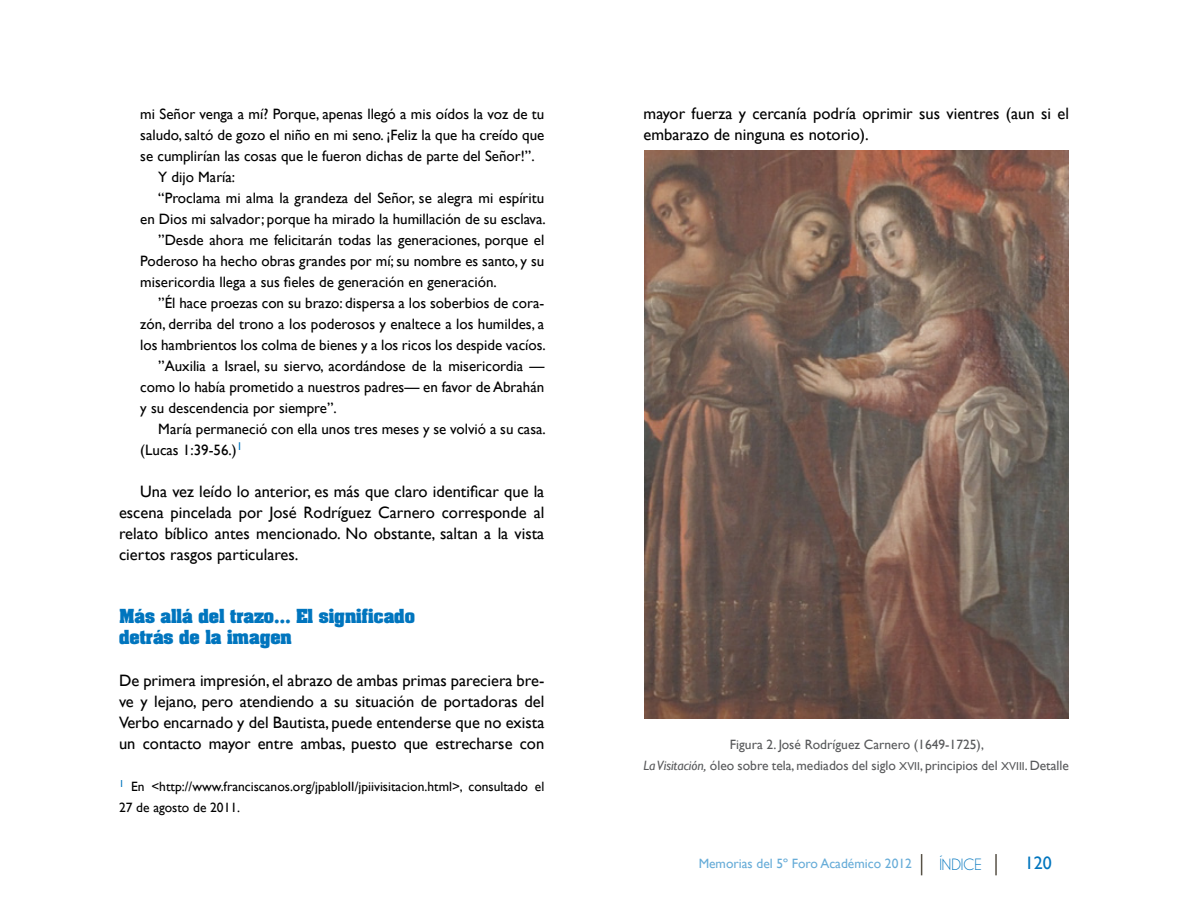
<style>
.page{position:relative;width:1188px;height:918px;background:#fff}
.page>*{position:absolute;margin:0;border:0;box-sizing:border-box;transform-origin:0 0}
.t1{font:18px "Gill Sans";color:#0075be}
.t2{font:16.5px/21px "Gill Sans";color:#000;text-align:justify}
.t3{font:700 16.5px/21px "Aachen";color:#0075be}
.t4{font:16.5px "Champagne&Limousines";color:#0075be}
.t5{font:15px "Gill Sans";color:#000}
.t6{font:13.5px/21px "Gill Sans";color:#58595b;text-align:center}
.t7{font:13.5px/21px "Gill Sans";color:#000}
.t8{font:13.5px "Gill Sans";color:#0075be}
.s1{font-style:italic}
.s2{font-family:"Gill Sans MT SC850";font-size:11.55px}
</style>
<div class="page">
<hr style="left:995px;top:854px;width:2px;height:21px;background:#575146">
<svg style="left:921px;top:854px;width:1px;height:21px"></svg>
<img style="left:644px;top:150px;width:425px;height:569px">
<p class="t5" style="left:140px;top:105px;width:406px">mi Señor venga a mí? Porque, apenas llegó a mis oídos la voz de tu</p>
<p class="t5" style="left:140px;top:126px;width:406px">saludo, saltó de gozo el niño en mi seno. ¡Feliz la que ha creído que</p>
<p class="t5" style="left:140px;top:147px;width:396px">se cumplirían las cosas que le fueron dichas de parte del Señor!”.</p>
<p class="t5" style="left:158px;top:168px;width:78px">Y dijo María:</p>
<p class="t5" style="left:158px;top:189px;width:388px">“Proclama mi alma la grandeza del Señor, se alegra mi espíritu</p>
<p class="t5" style="left:140px;top:210px;width:407px">en Dios mi salvador; porque ha mirado la humillación de su esclava.</p>
<p class="t5" style="left:158px;top:231px;width:388px">”Desde ahora me felicitarán todas las generaciones, porque el</p>
<p class="t5" style="left:140px;top:252px;width:406px">Poderoso ha hecho obras grandes por mí; su nombre es santo, y su</p>
<p class="t5" style="left:140px;top:273px;width:358px">misericordia llega a sus fieles de generación en generación.</p>
<p class="t5" style="left:158px;top:294px;width:388px">”Él hace proezas con su brazo: dispersa a los soberbios de cora-</p>
<p class="t5" style="left:140px;top:315px;width:405px">zón, derriba del trono a los poderosos y enaltece a los humildes, a</p>
<p class="t5" style="left:140px;top:336px;width:407px">los hambrientos los colma de bienes y a los ricos los despide vacíos.</p>
<p class="t5" style="left:158px;top:357px;width:388px">”Auxilia a Israel, su siervo, acordándose de la misericordia —</p>
<p class="t5" style="left:140px;top:378px;width:406px">como lo había prometido a nuestros padres— en favor de Abrahán</p>
<p class="t5" style="left:140px;top:399px;width:198px">y su descendencia por siempre”.</p>
<p class="t5" style="left:158px;top:420px;width:389px">María permaneció con ella unos tres meses y se volvió a su casa.</p>
<p class="t5" style="left:140px;top:441px;width:104px">(Lucas 1:39-56.)<sup>1</sup></p>
<p class="t2" style="left:119px;top:481px;width:427px;text-indent:21px">Una vez leído lo anterior, es más que claro identificar que la escena pincelada por José Rodríguez Carnero corresponde al relato bíblico antes mencionado. No obstante, saltan a la vista ciertos rasgos particulares.</p>
<p class="t3" style="left:119px;top:605px;width:297px">Más allá del trazo… El significado detrás de la imagen</p>
<p class="t2" style="left:119px;top:670px;width:427px">De primera impresión, el abrazo de ambas primas pareciera bre&shy;ve y lejano, pero atendiendo a su situación de portadoras del Verbo encarnado y del Bautista, puede entenderse que no exista un contacto mayor entre ambas, puesto que estrecharse con</p>
<p class="t7" style="left:119px;top:776px;width:427px"><sup>1</sup> En &lt;http://www.franciscanos.org/jpabloII/jpiivisitacion.html&gt;, consultado el<br>27 de agosto de 2011.</p>
<p class="t2" style="left:644px;top:103px;width:427px">mayor fuerza y cercanía podría oprimir sus vientres (aun si el embarazo de ninguna es notorio).</p>
<p class="t6" style="left:644px;top:734px;width:427px">Figura 2. José Rodríguez Carnero (1649-1725),<br><span class="s1">La Visitación,</span> óleo sobre tela, mediados del siglo <span class="s2">XVII</span>, principios del <span class="s2">XVIII</span>. Detalle</p>
<p class="t8" style="left:699px;top:856px;width:215px">Memorias del 5º Foro Académico 2012</p>
<p class="t4" style="left:939px;top:855px;width:44px">ÍNDICE</p>
<p class="t1" style="left:1025px;top:853px;width:28px">120</p>
</div>
